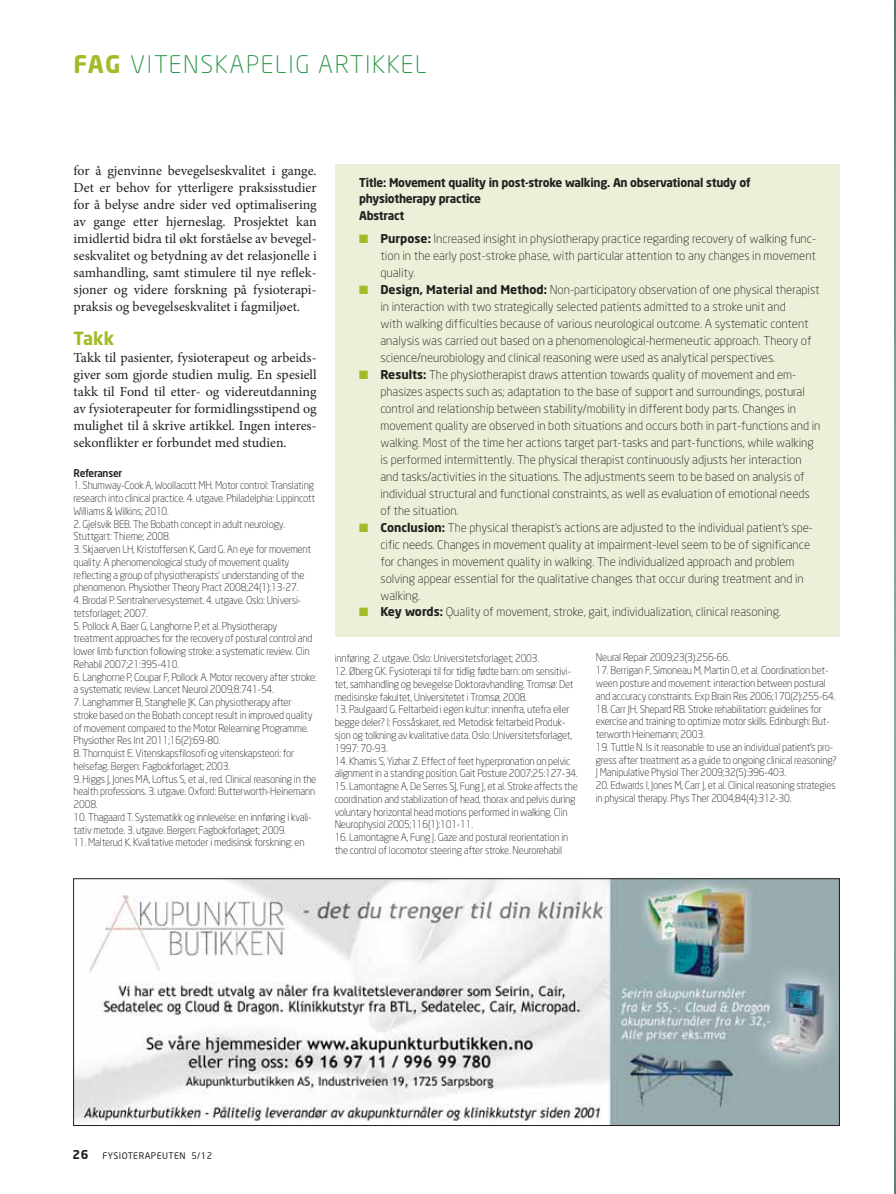
<style>
.page{position:relative;width:896px;height:1194px;background:#fff}
.page>*{position:absolute;margin:0;border:0;box-sizing:border-box;transform-origin:0 0}
.t1{font:300 24px "Neo Sans";letter-spacing:.07em;color:#289545}
.t2{font:700 18px "Neo Sans";color:#a4bb29}
.t3{font:13.8px/17px "Minion Pro";color:#231f20;text-align:justify}
.t4{font:300 12px/17px "Neo Sans";color:#231f20}
.t5{font:700 12px/16.5px "Neo Sans";letter-spacing:-.02em;color:#231f20}
.t6{font:300 10.5px/12.8px "Neo Sans";letter-spacing:-.02em;color:#231f20;scale:.95 1}
.t7{font:500 10.5px "Neo Sans";letter-spacing:-.02em;color:#231f20;scale:.95 1}
.t8{font:9px "Neo Sans";letter-spacing:.05em;color:#231f20}
.s1{font-weight:700;color:#a4bb29}
.s2{font-weight:700}
</style>
<div class="page">
<div style="left:335px;top:164px;width:504px;height:472px;background:#ecf0d8"></div>
<img style="left:75px;top:880px;width:762px;height:243px">
<div style="left:73px;top:878px;width:766px;height:247px;border:1px solid #231f20"></div>
<img style="left:894px;top:0;width:1px;height:1193px">
<h1 class="t1" style="left:74px;top:53px;width:355px"><span class="s1">FAG</span> VITENSKAPELIG ARTIKKEL</h1>
<p class="t3" style="left:74px;top:164px;width:245px">for å gjenvinne bevegelseskvalitet i gange.<br>Det er behov for ytterligere praksisstudier for å belyse andre sider ved optimalisering av gange etter hjerneslag. Prosjektet kan imidlertid bidra til økt forståelse av bevegel&shy;seskvalitet og betydning av det relasjonelle i samhandling, samt stimulere til nye reflek&shy;sjoner og videre forskning på fysioterapi&shy;praksis og bevegelseskvalitet i fagmiljøet.</p>
<h2 class="t2" style="left:74px;top:330px;width:42px">Takk</h2>
<p class="t3" style="left:74px;top:350px;width:244px">Takk til pasienter, fysioterapeut og arbeids&shy;giver som gjorde studien mulig. En spesiell takk til Fond til etter- og videreutdanning av fysioterapeuter for formidlingsstipend og mulighet til å skrive artikkel. Ingen interes&shy;sekonflikter er forbundet med studien.</p>
<p class="t7" style="left:74px;top:467px;width:53px">Referanser</p>
<p class="t6" style="left:74px;top:479px;width:256px;text-align:justify">1. Shumway-Cook A, Woollacott MH. Motor control: Translating research into clinical practice. 4. utgave. Philadelphia: Lippincott Williams &amp; Wilkins; 2010.</p>
<p class="t6" style="left:74px;top:518px;width:224px">2. Gjelsvik BEB. The Bobath concept in adult neurology.<br>Stuttgart: Thieme; 2008.</p>
<p class="t6" style="left:74px;top:543px;width:251px">3. Skjaerven LH, Kristoffersen K, Gard G. An eye for movement quality: A phenomenological study of movement quality reflecting a group of physiotherapists’ understanding of the phenomenon. Physiother Theory Pract 2008;24(1):13-27.</p>
<p class="t6" style="left:74px;top:594px;width:241px">4. Brodal P. Sentralnervesystemet. 4. utgave. Oslo: Universi&shy;tetsforlaget; 2007.</p>
<p class="t6" style="left:74px;top:620px;width:253px">5. Pollock A, Baer G, Langhorne P, et al. Physiotherapy treatment approaches for the recovery of postural control and lower limb function following stroke: a systematic review. Clin Rehabil 2007;21:395-410.</p>
<p class="t6" style="left:74px;top:671px;width:257px">6. Langhorne P, Coupar F, Pollock A. Motor recovery after stroke: a systematic review. Lancet Neurol 2009;8:741-54.</p>
<p class="t6" style="left:74px;top:696px;width:253px">7. Langhammer B, Stanghelle JK. Can physiotherapy after stroke based on the Bobath concept result in improved quality of movement compared to the Motor Relearning Programme.<br>Physiother Res Int 2011;16(2):69-80.</p>
<p class="t6" style="left:74px;top:747px;width:234px">8. Thornquist E. Vitenskapsfilosofi og vitenskapsteori: for helsefag. Bergen: Fagbokforlaget; 2003.</p>
<p class="t6" style="left:74px;top:773px;width:257px;text-align:justify">9. Higgs J, Jones MA, Loftus S, et al., red. Clinical reasoning in the health professions. 3. utgave. Oxford: Butterworth-Heinemann 2008.</p>
<p class="t6" style="left:74px;top:811px;width:252px">10. Thagaard T. Systematikk og innlevelse: en innføring i kvali&shy;tativ metode. 3. utgave. Bergen: Fagbokforlaget; 2009.</p>
<p class="t6" style="left:74px;top:836px;width:245px">11. Malterud K. Kvalitative metoder i medisinsk forskning: en</p>
<p class="t5" style="left:359px;top:175px;width:393px">Title: Movement quality in post-stroke walking. An observational study of physiotherapy practice<br>Abstract</p>
<p class="t4" style="left:380px;top:231px;width:441px"><span class="s2">Purpose:</span> Increased insight in physiotherapy practice regarding recovery of walking func&shy;tion in the early post-stroke phase, with particular attention to any changes in movement quality.<br><span class="s2">Design, Material and Method:</span> Non-participatory observation of one physical therapist in interaction with two strategically selected patients admitted to a stroke unit and<br>with walking difficulties because of various neurological outcome. A systematic content analysis was carried out based on a phenomenological-hermeneutic approach. Theory of science/neurobiology and clinical reasoning were used as analytical perspectives.<br><span class="s2">Results:</span> The physiotherapist draws attention towards quality of movement and em&shy;phasizes aspects such as; adaptation to the base of support and surroundings, postural control and relationship between stability/mobility in different body parts. Changes in movement quality are observed in both situations and occurs both in part-functions and in walking. Most of the time her actions target part-tasks and part-functions, while walking is performed intermittently. The physical therapist continuously adjusts her interaction and tasks/activities in the situations. The adjustments seem to be based on analysis of individual structural and functional constraints, as well as evaluation of emotional needs of the situation.<br><span class="s2">Conclusion:</span> The physical therapist’s actions are adjusted to the individual patient’s spe&shy;cific needs. Changes in movement quality at impairment-level seem to be of significance for changes in movement quality in walking. The individualized approach and problem solving appear essential for the qualitative changes that occur during treatment and in walking.<br><span class="s2">Key words:</span> Quality of movement, stroke, gait, individualization, clinical reasoning.</p>
<p class="t6" style="left:334px;top:652px;width:217px">innføring. 2. utgave. Oslo: Universitetsforlaget; 2003.</p>
<p class="t6" style="left:334px;top:665px;width:253px">12. Øberg GK. Fysioterapi til for tidlig fødte barn: om sensitivi&shy;tet, samhandling og bevegelse Doktoravhandling. Tromsø: Det medisinske fakultet, Universitetet i Tromsø, 2008.</p>
<p class="t6" style="left:334px;top:703px;width:251px">13. Paulgaard G. Feltarbeid i egen kultur: innenfra, utefra eller begge deler? I: Fossåskaret, red. Metodisk feltarbeid Produk&shy;sjon og tolkning av kvalitative data. Oslo: Universitetsforlaget, 1997: 70-93.</p>
<p class="t6" style="left:334px;top:754px;width:257px">14. Khamis S, Yizhar Z. Effect of feet hyperpronation on pelvic alignment in a standing position. Gait Posture 2007;25:127-34.</p>
<p class="t6" style="left:334px;top:780px;width:257px">15. Lamontagne A, De Serres SJ, Fung J, et al. Stroke affects the coordination and stabilization of head, thorax and pelvis during voluntary horizontal head motions performed in walking. Clin Neurophysiol 2005;116(1):101-11.</p>
<p class="t6" style="left:334px;top:831px;width:247px">16. Lamontagne A, Fung J. Gaze and postural reorientation in the control of locomotor steering after stroke. Neurorehabil</p>
<p class="t6" style="left:595px;top:652px;width:142px">Neural Repair 2009;23(3):256-66.</p>
<p class="t6" style="left:595px;top:664px;width:253px">17. Berrigan F, Simoneau M, Martin O, et al. Coordination bet&shy;ween posture and movement: interaction between postural and accuracy constraints. Exp Brain Res 2006;170(2):255-64.</p>
<p class="t6" style="left:595px;top:702px;width:248px">18. Carr JH, Shepard RB. Stroke rehabilitation: guidelines for exercise and training to optimize motor skills. Edinburgh: But&shy;terworth Heinemann; 2003.</p>
<p class="t6" style="left:595px;top:741px;width:255px">19. Tuttle N. Is it reasonable to use an individual patient’s pro&shy;gress after treatment as a guide to ongoing clinical reasoning?<br>J Manipulative Physiol Ther 2009;32(5):396-403.</p>
<p class="t6" style="left:595px;top:779px;width:254px">20. Edwards I, Jones M, Carr J, et al. Clinical reasoning strategies in physical therapy. Phys Ther 2004;84(4):312-30.</p>
<p class="t5" style="left:72px;top:1146px;width:18px">26</p>
<p class="t8" style="left:103px;top:1151px;width:111px">FYSIOTERAPEUTEN 5/12</p>
</div>
